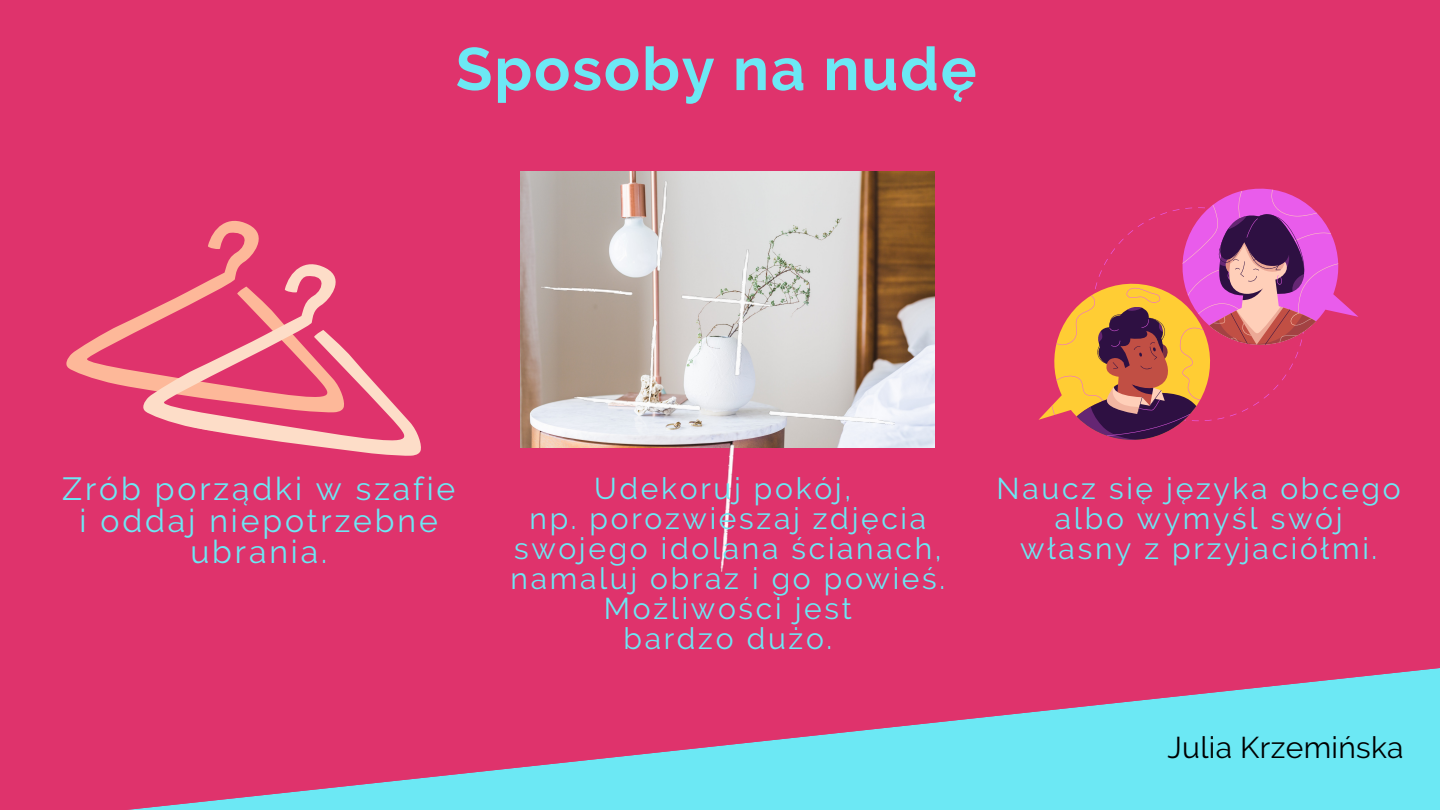
<style>
.page{position:relative;width:1440px;height:810px;background:#df336c}
.page>*{position:absolute;margin:0;border:0;box-sizing:border-box;transform-origin:0 0}
.t1{font:700 60px "Raleway";letter-spacing:.03em;color:#6ce8f4}
.t2{font:32px/31.5px "Raleway";letter-spacing:.09em;color:#6ce8f4;text-align:center}
.t3{font:30px/30px "Raleway";letter-spacing:.09em;color:#6ce8f4;text-align:center}
.t4{font:30px "Raleway";letter-spacing:.01em;color:#000}
</style>
<div class="page">
<svg style="left:128px;top:668px;width:1312px;height:142px"></svg>
<svg style="left:66px;top:220px;width:192px;height:169px"></svg>
<svg style="left:139px;top:233px;width:282px;height:223px"></svg>
<img style="left:912px;top:171px;width:23px;height:276px">
<img style="left:521px;top:171px;width:391px;height:401px">
<svg style="left:1039px;top:188px;width:319px;height:252px"></svg>
<h1 class="t1" style="left:456px;top:34px;width:522px">Sposoby na nudę</h1>
<p class="t2" style="left:62px;top:473px;width:395px">Zrób porządki w szafie i oddaj niepotrzebne ubrania.</p>
<p class="t3" style="left:511px;top:473px;width:436px">Udekoruj pokój,<br>np. porozwieszaj zdjęcia swojego idolana ścianach, namaluj obraz i go powieś.<br>Możliwości jest<br>bardzo dużo.</p>
<p class="t3" style="left:997px;top:473px;width:406px">Naucz się języka obcego albo wymyśl swój własny z przyjaciółmi.</p>
<p class="t4" style="left:1168px;top:729px;width:238px">Julia Krzemińska</p>
</div>
